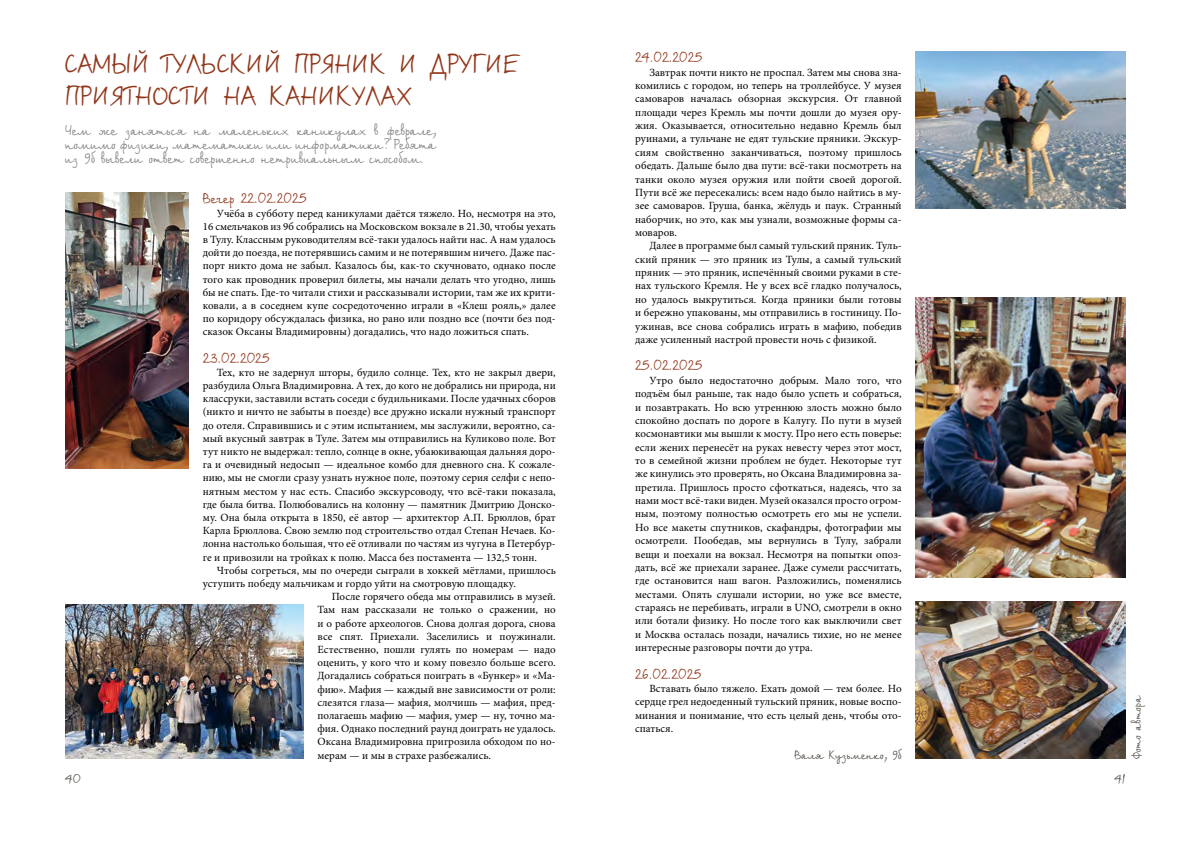
<style>
.page{position:relative;width:1191px;height:842px;background:#fff}
.page>*{position:absolute;margin:0;border:0;box-sizing:border-box;transform-origin:0 0}
.t1{font:27px/32.4px "Birch CTT";letter-spacing:.05em;color:#92361a;scale:.9 1}
.t2{font:14px/14px "Birch CTT";color:#848687;text-align:justify;scale:.9 1}
.t3{font:14px "Birch CTT";color:#92361a;scale:.9 1}
.t4{font:12px "Birch CTT";color:#59534d;scale:.9 1}
.t5{font:12px "Birch CTT";color:#59534d}
.t6{font:11px/13.4px "Minion Pro";color:#000;text-align:justify}
</style>
<div class="page">
<img style="left:65px;top:604px;width:238px;height:155px">
<img style="left:65px;top:192px;width:124px;height:276px">
<img style="left:916px;top:51px;width:209px;height:157px">
<img style="left:916px;top:601px;width:209px;height:158px">
<img style="left:916px;top:298px;width:209px;height:279px">
<h1 class="t1" style="left:65px;top:50px;width:504px">САМЫЙ ТУЛЬСКИЙ ПРЯНИК И ДРУГИЕ<br>ПРИЯТНОСТИ НА КАНИКУЛАХ</h1>
<p class="t2" style="left:65px;top:124px;width:414px">Чем же заняться на маленьких каникулах в феврале, помимо физики, математики или информатики? Ребята из 9б вывели ответ совершенно нетривиальным способом.</p>
<p class="t3" style="left:203px;top:189px;width:117px">Вечер 22.02.2025</p>
<p class="t6" style="left:203px;top:206px;width:354px;text-indent:14px">Учёба в субботу перед каникулами даётся тяжело. Но, несмотря на это, 16 смельчаков из 9б собрались на Московском вокзале в 21.30, чтобы уехать в Тулу. Классным руководителям всё-таки удалось найти нас. А нам удалось дойти до поезда, не потерявшись самим и не потерявшим ничего. Даже пас&shy;порт никто дома не забыл. Казалось бы, как-то скучновато, однако после того как проводник проверил билеты, мы начали делать что угодно, лишь бы не спать. Где-то читали стихи и рассказывали истории, там же их крити&shy;ковали, а в соседнем купе сосредоточенно играли в «Клеш рояль,» далее по коридору обсуждалась физика, но рано или поздно все (почти без под&shy;сказок Оксаны Владимировны) догадались, что надо ложиться спать.</p>
<p class="t3" style="left:203px;top:349px;width:76px">23.02.2025</p>
<p class="t6" style="left:203px;top:366px;width:354px;text-indent:14px">Тех, кто не задернул шторы, будило солнце. Тех, кто не закрыл двери, разбудила Ольга Владимировна. А тех, до кого не добрались ни природа, ни классруки, заставили встать соседи с будильниками. После удачных сборов (никто и ничто не забыты в поезде) все дружно искали нужный транспорт до отеля. Справившись и с этим испытанием, мы заслужили, вероятно, са&shy;мый вкусный завтрак в Туле. Затем мы отправились на Куликово поле. Вот тут никто не выдержал: тепло, солнце в окне, убаюкивающая дальняя доро&shy;га и очевидный недосып — идеальное комбо для дневного сна. К сожале&shy;нию, мы не смогли сразу узнать нужное поле, поэтому серия селфи с непо&shy;нятным местом у нас есть. Спасибо экскурсоводу, что всё-таки показала, где была битва. Полюбовались на колонну — памятник Дмитрию Донско&shy;му. Она была открыта в 1850, её автор — архитектор А.П. Брюллов, брат Карла Брюллова. Свою землю под строительство отдал Степан Нечаев. Ко&shy;лонна настолько большая, что её отливали по частям из чугуна в Петербур&shy;ге и привозили на тройках к полю. Масса без постамента — 132,5 тонн.</p>
<p class="t6" style="left:217px;top:564px;width:340px">Чтобы согреться, мы по очереди сыграли в хоккей мётлами, пришлось</p>
<p class="t6" style="left:203px;top:577px;width:314px">уступить победу мальчикам и гордо уйти на смотровую площадку.</p>
<p class="t6" style="left:332px;top:590px;width:225px">После горячего обеда мы отправились в музей.</p>
<p class="t6" style="left:317px;top:603px;width:240px">Там нам рассказали не только о сражении, но</p>
<p class="t6" style="left:317px;top:616px;width:240px">и о работе археологов. Снова долгая дорога, снова</p>
<p class="t6" style="left:317px;top:630px;width:240px">все спят. Приехали. Заселились и поужинали.</p>
<p class="t6" style="left:317px;top:643px;width:240px">Естественно, пошли гулять по номерам — надо</p>
<p class="t6" style="left:317px;top:656px;width:240px">оценить, у кого что и кому повезло больше всего.</p>
<p class="t6" style="left:317px;top:669px;width:240px">Догадались собраться поиграть в «Бункер» и «Ма-</p>
<p class="t6" style="left:317px;top:682px;width:240px">фию». Мафия — каждый вне зависимости от роли:</p>
<p class="t6" style="left:317px;top:696px;width:240px">слезятся глаза— мафия, молчишь — мафия, пред-</p>
<p class="t6" style="left:317px;top:709px;width:240px">полагаешь мафию — мафия, умер — ну, точно ма-</p>
<p class="t6" style="left:317px;top:722px;width:240px">фия. Однако последний раунд доиграть не удалось.</p>
<p class="t6" style="left:317px;top:735px;width:240px">Оксана Владимировна пригрозила обходом по но-</p>
<p class="t6" style="left:317px;top:748px;width:175px">мерам — и мы в страхе разбежались.</p>
<p class="t3" style="left:635px;top:48px;width:76px">24.02.2025</p>
<p class="t6" style="left:635px;top:65px;width:268px;text-indent:14px">Завтрак почти никто не проспал. Затем мы снова зна&shy;комились с городом, но теперь на троллейбусе. У музея самоваров началась обзорная экскурсия. От главной площади через Кремль мы почти дошли до музея ору&shy;жия. Оказывается, относительно недавно Кремль был руинами, а тульчане не едят тульские пряники. Экскур&shy;сиям свойственно заканчиваться, поэтому пришлось обедать. Дальше было два пути: всё-таки посмотреть на танки около музея оружия или пойти своей дорогой.<br>Пути всё же пересекались: всем надо было найтись в му&shy;зее самоваров. Груша, банка, жёлудь и паук. Странный наборчик, но это, как мы узнали, возможные формы са&shy;моваров.</p>
<p class="t6" style="left:635px;top:239px;width:268px;text-indent:14px">Далее в программе был самый тульский пряник. Туль&shy;ский пряник — это пряник из Тулы, а самый тульский пряник — это пряник, испечённый своими руками в сте&shy;нах тульского Кремля. Не у всех всё гладко получалось, но удалось выкрутиться. Когда пряники были готовы и бережно упакованы, мы отправились в гостиницу. По&shy;ужинав, все снова собрались играть в мафию, победив даже усиленный настрой провести ночь с физикой.</p>
<p class="t3" style="left:635px;top:357px;width:76px">25.02.2025</p>
<p class="t6" style="left:635px;top:374px;width:268px;text-indent:14px">Утро было недостаточно добрым. Мало того, что подъём был раньше, так надо было успеть и собраться, и позавтракать. Но всю утреннюю злость можно было спокойно доспать по дороге в Калугу. По пути в музей космонавтики мы вышли к мосту. Про него есть поверье: если жених перенесёт на руках невесту через этот мост, то в семейной жизни проблем не будет. Некоторые тут же кинулись это проверять, но Оксана Владимировна за&shy;претила. Пришлось просто сфоткаться, надеясь, что за нами мост всё-таки виден. Музей оказался просто огром&shy;ным, поэтому полностью осмотреть его мы не успели.<br>Но все макеты спутников, скафандры, фотографии мы осмотрели. Пообедав, мы вернулись в Тулу, забрали вещи и поехали на вокзал. Несмотря на попытки опоз&shy;дать, всё же приехали заранее. Даже сумели рассчитать, где остановится наш вагон. Разложились, поменялись местами. Опять слушали истории, но уже все вместе, стараясь не перебивать, играли в UNO, смотрели в окно или ботали физику. Но после того как выключили свет и Москва осталась позади, начались тихие, но не менее интересные разговоры почти до утра.</p>
<p class="t3" style="left:635px;top:665px;width:75px">26.02.2025</p>
<p class="t6" style="left:635px;top:682px;width:268px;text-indent:14px">Вставать было тяжело. Ехать домой — тем более. Но сердце грел недоеденный тульский пряник, новые воспо&shy;минания и понимание, что есть целый день, чтобы ото&shy;спаться.</p>
<p class="t4" style="left:794px;top:747px;width:120px">Валя Кузьменко, 9б</p>
<p class="t4" style="left:1129px;top:759px;width:72px;rotate:-90deg">Фото автора</p>
<p class="t5" style="left:65px;top:771px;width:17px">40</p>
<p class="t5" style="left:1114px;top:771px;width:13px">41</p>
</div>
